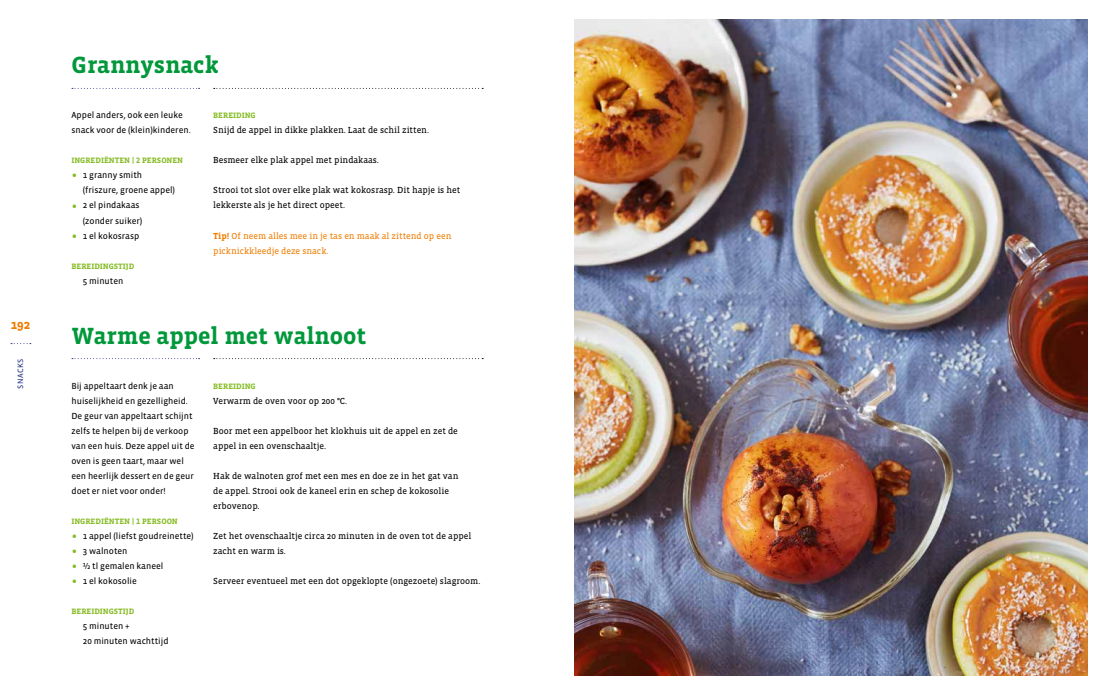
<style>
.page{position:relative;width:1106px;height:695px;background:#fff}
.page>*{position:absolute;margin:0;border:0;box-sizing:border-box;transform-origin:0 0}
.t1{font:700 24px "Vista Slab OT";color:#00983a}
.t2{font:700 13px "Vista Slab OT";color:#ef7d00}
.t3{font:9px/15px "Vista Slab OT";color:#000}
.t4{font:9px/15px "Vista Sans Reg";color:#000}
.t5{font:9px/15px "Vista Slab OT";color:#ef7d00}
.t6{font:700 8px "Vista Slab OT";color:#86bc25}
.t7{font:8px "Vista Sans Reg";letter-spacing:.05em;color:#283583}
.s1{font-size:17px;color:#86bc25}
.s2{font-weight:700}
</style>
<div class="page">
<svg style="left:11px;top:343px;width:20px;height:1px"></svg>
<svg style="left:72px;top:88px;width:128px;height:1px"></svg>
<svg style="left:72px;top:358px;width:128px;height:1px"></svg>
<svg style="left:214px;top:88px;width:269px;height:1px"></svg>
<svg style="left:214px;top:358px;width:269px;height:1px"></svg>
<img style="left:574px;top:20px;width:513px;height:655px">
<h2 class="t2" style="left:11px;top:317px;width:21px">192</h2>
<p class="t7" style="left:17px;top:388px;width:32px;rotate:-90deg">SNACKS</p>
<h1 class="t1" style="left:71px;top:53px;width:149px">Grannysnack</h1>
<p class="t4" style="left:71px;top:108px;width:121px">Appel anders, ook een leuke snack voor de (klein)kinderen.</p>
<p class="t6" style="left:71px;top:157px;width:113px">INGREDIËNTEN | 2 PERSONEN</p>
<p class="t4" style="left:83px;top:168px;width:94px;text-indent:-11px"><span class="s1">•</span> 1 granny smith (friszure, groene appel)</p>
<p class="t4" style="left:83px;top:198px;width:61px;text-indent:-11px"><span class="s1">•</span> 2 el pindakaas (zonder suiker)</p>
<p class="t4" style="left:71px;top:228px;width:69px"><span class="s1">•</span> 1 el kokosrasp</p>
<p class="t6" style="left:71px;top:262px;width:64px">BEREIDINGSTIJD</p>
<p class="t4" style="left:83px;top:273px;width:42px">5 minuten</p>
<p class="t6" style="left:213px;top:112px;width:44px">BEREIDING</p>
<p class="t3" style="left:213px;top:123px;width:217px">Snijd de appel in dikke plakken. Laat de schil zitten.</p>
<p class="t3" style="left:213px;top:153px;width:167px">Besmeer elke plak appel met pindakaas.</p>
<p class="t3" style="left:213px;top:183px;width:248px">Strooi tot slot over elke plak wat kokosrasp. Dit hapje is het lekkerste als je het direct opeet.</p>
<p class="t5" style="left:213px;top:228px;width:240px"><span class="s2">Tip!</span> Of neem alles mee in je tas en maak al zittend op een picknickkleedje deze snack.</p>
<h1 class="t1" style="left:71px;top:323px;width:296px">Warme appel met walnoot</h1>
<p class="t4" style="left:71px;top:378px;width:125px">Bij appeltaart denk je aan huiselijkheid en gezelligheid.<br>De geur van appeltaart schijnt zelfs te helpen bij de verkoop van een huis. Deze appel uit de oven is geen taart, maar wel een heerlijk dessert en de geur doet er niet voor onder!</p>
<p class="t6" style="left:71px;top:517px;width:108px">INGREDIËNTEN | 1 PERSOON</p>
<p class="t4" style="left:71px;top:528px;width:124px"><span class="s1">•</span> 1 appel (liefst goudreinette)</p>
<p class="t4" style="left:71px;top:543px;width:58px"><span class="s1">•</span> 3 walnoten</p>
<p class="t4" style="left:71px;top:558px;width:93px"><span class="s1">•</span> ½ tl gemalen kaneel</p>
<p class="t4" style="left:71px;top:573px;width:67px"><span class="s1">•</span> 1 el kokosolie</p>
<p class="t6" style="left:71px;top:607px;width:64px">BEREIDINGSTIJD</p>
<p class="t4" style="left:83px;top:618px;width:87px">5 minuten +<br>20 minuten wachttijd</p>
<p class="t6" style="left:213px;top:382px;width:44px">BEREIDING</p>
<p class="t3" style="left:213px;top:393px;width:135px">Verwarm de oven voor op 200 °C.</p>
<p class="t3" style="left:213px;top:423px;width:246px">Boor met een appelboor het klokhuis uit de appel en zet de appel in een ovenschaaltje.</p>
<p class="t3" style="left:213px;top:468px;width:246px">Hak de walnoten grof met een mes en doe ze in het gat van de appel. Strooi ook de kaneel erin en schep de kokosolie erbovenop.</p>
<p class="t3" style="left:213px;top:528px;width:259px">Zet het ovenschaaltje circa 20 minuten in de oven tot de appel zacht en warm is.</p>
<p class="t3" style="left:213px;top:573px;width:268px">Serveer eventueel met een dot opgeklopte (ongezoete) slagroom.</p>
</div>
